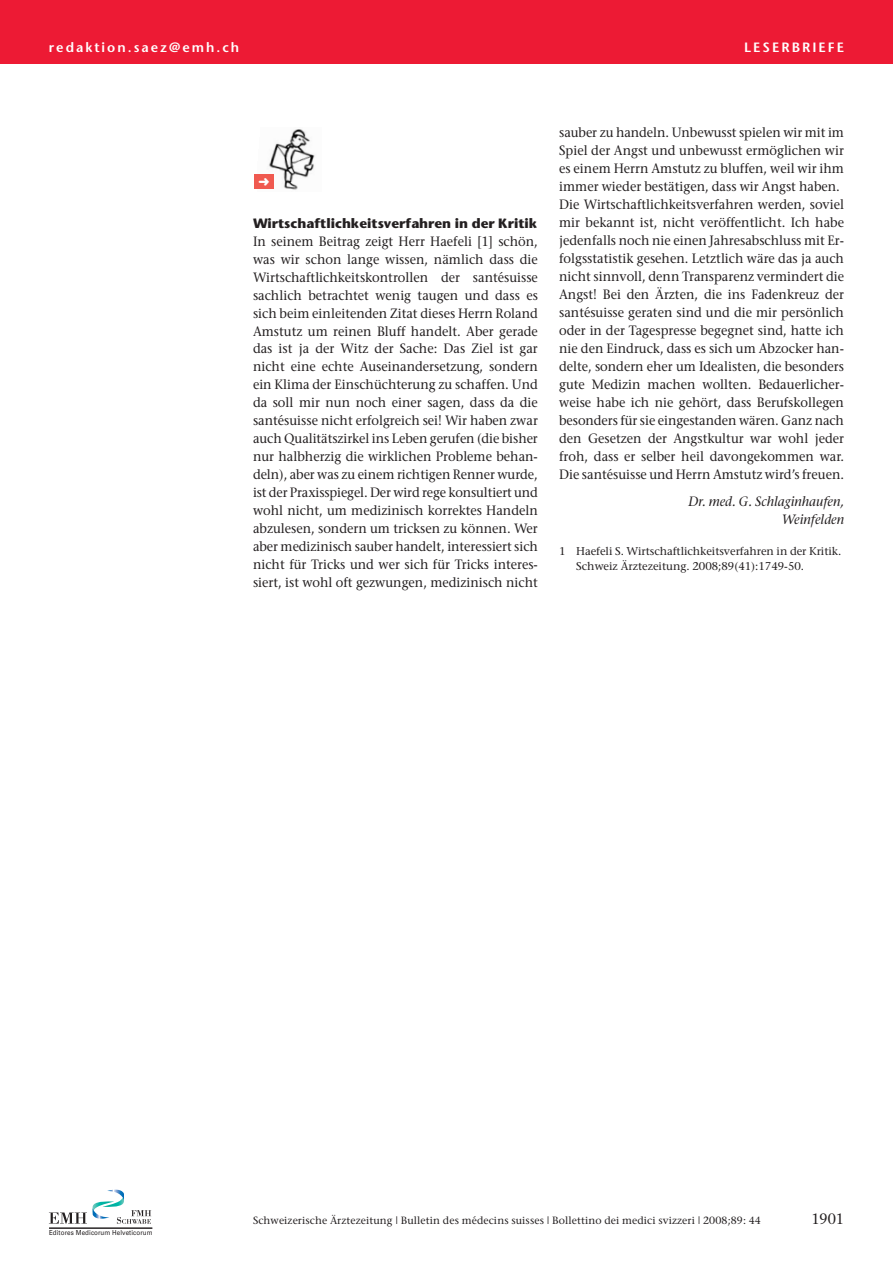
<style>
.page{position:relative;width:893px;height:1263px;background:#fff}
.page>*{position:absolute;margin:0;border:0;box-sizing:border-box;transform-origin:0 0}
.t1{font:15px "Stone Serif";color:#231f20;scale:.95 1}
.t2{font:13.5px/18px "Stone Serif";color:#231f20;text-align:justify;scale:.95 1}
.t3{font:700 13.5px "Stone Sans";color:#231f20}
.t4{font:italic 13.5px/18px "Stone Serif";color:#231f20;text-align:right;scale:.95 1}
.t5{font:600 13.5px "Stone Sans";letter-spacing:.15em;color:#fff}
.t6{font:11.25px/14.2px "Stone Serif";letter-spacing:-.005em;color:#231f20}
.t7{font:10.5px "Stone Serif";letter-spacing:.01em;color:#231f20}
.t8{font:6.9px "Univers";letter-spacing:.015em;color:#231f20;scale:.9 1}
</style>
<div class="page">
<div style="left:0;top:0;width:893px;height:64px;background:#ed1a34"></div>
<svg style="left:49px;top:1189px;width:102px;height:35px"></svg>
<hr style="left:49px;top:1228px;width:103px;height:1px;background:#231f20">
<img style="left:269px;top:129px;width:46px;height:61px">
<div style="left:254px;top:174px;width:20px;height:15px;background:#f05a50"></div>
<p class="t5" style="left:49px;top:42px;width:192px">redaktion.saez@emh.ch</p>
<p class="t5" style="left:744px;top:42px;width:101px">LESERBRIEFE</p>
<p class="t3" style="left:253px;top:218px;width:286px">Wirtschaftlichkeitsverfahren in der Kritik</p>
<p class="t2" style="left:253px;top:233px;width:301px">In seinem Beitrag zeigt Herr Haefeli [1] schön, was wir schon lange wissen, nämlich dass die Wirtschaftlichkeitskontrollen der santésuisse sach lich betrachtet wenig taugen und dass es sich beim einleitenden Zitat dieses Herrn Roland Amstutz um reinen Bluff handelt. Aber gerade das ist ja der Witz der Sache: Das Ziel ist gar nicht eine echte Auseinandersetzung, sondern ein Klima der Einschüchterung zu schaffen. Und da soll mir nun noch einer sagen, dass da die santésuisse nicht erfolgreich sei! Wir haben zwar auch Qualitätszirkel ins Leben gerufen (die bisher nur halbherzig die wirklichen Probleme behan&shy;deln), aber was zu einem richtigen Renner wurde, ist der Praxisspiegel. Der wird rege konsultiert und wohl nicht, um medizinisch korrektes Handeln abzulesen, sondern um tricksen zu können. Wer aber medizinisch sauber handelt, interessiert sich nicht für Tricks und wer sich für Tricks interes&shy;siert, ist wohl oft gezwungen, medizinisch nicht</p>
<p class="t2" style="left:559px;top:125px;width:301px;text-align:left">sauber zu handeln. Unbewusst spielen wir mit im Spiel der Angst und unbewusst ermöglichen wir es einem Herrn Amstutz zu bluffen, weil wir ihm immer wieder bestätigen, dass wir Angst haben.<br>Die Wirtschaftlichkeitsverfahren werden, soviel mir bekannt ist, nicht veröffentlicht. Ich habe jedenfalls noch nie einen Jahresabschluss mit Er&shy;folgsstatistik gesehen. Letztlich wäre das ja auch nicht sinnvoll, denn Transparenz vermindert die Angst! Bei den Ärzten, die ins Fadenkreuz der santésuisse geraten sind und die mir persönlich oder in der Tagespresse begegnet sind, hatte ich nie den Eindruck, dass es sich um Abzocker han&shy;delte, sondern eher um Idealisten, die besonders gute Medizin machen wollten. Bedauerlicher&shy;weise habe ich nie gehört, dass Berufskollegen besonders für sie eingestanden wären. Ganz nach den Gesetzen der Angstkultur war wohl jeder froh, dass er selber heil davongekommen war.<br>Die santésuisse und Herrn Amstutz wird’s freuen.</p>
<p class="t4" style="left:688px;top:494px;width:165px">Dr. med. G. Schlaginhaufen,<br>Weinfelden</p>
<p class="t6" style="left:576px;top:545px;width:267px;text-indent:-17px">1 Haefeli S. Wirtschaftlichkeitsverfahren in der Kritik.<br>Schweiz Ärztezeitung. 2008;89(41):1749-50.</p>
<p class="t8" style="left:49px;top:1229px;width:117px">Editores Medicorum Helveticorum</p>
<p class="t7" style="left:253px;top:1216px;width:509px">Schweizerische Ärztezeitung | Bulletin des médecins suisses | Bollettino dei medici svizzeri | 2008;89: 44</p>
<p class="t1" style="left:811px;top:1213px;width:36px">1901</p>
</div>
